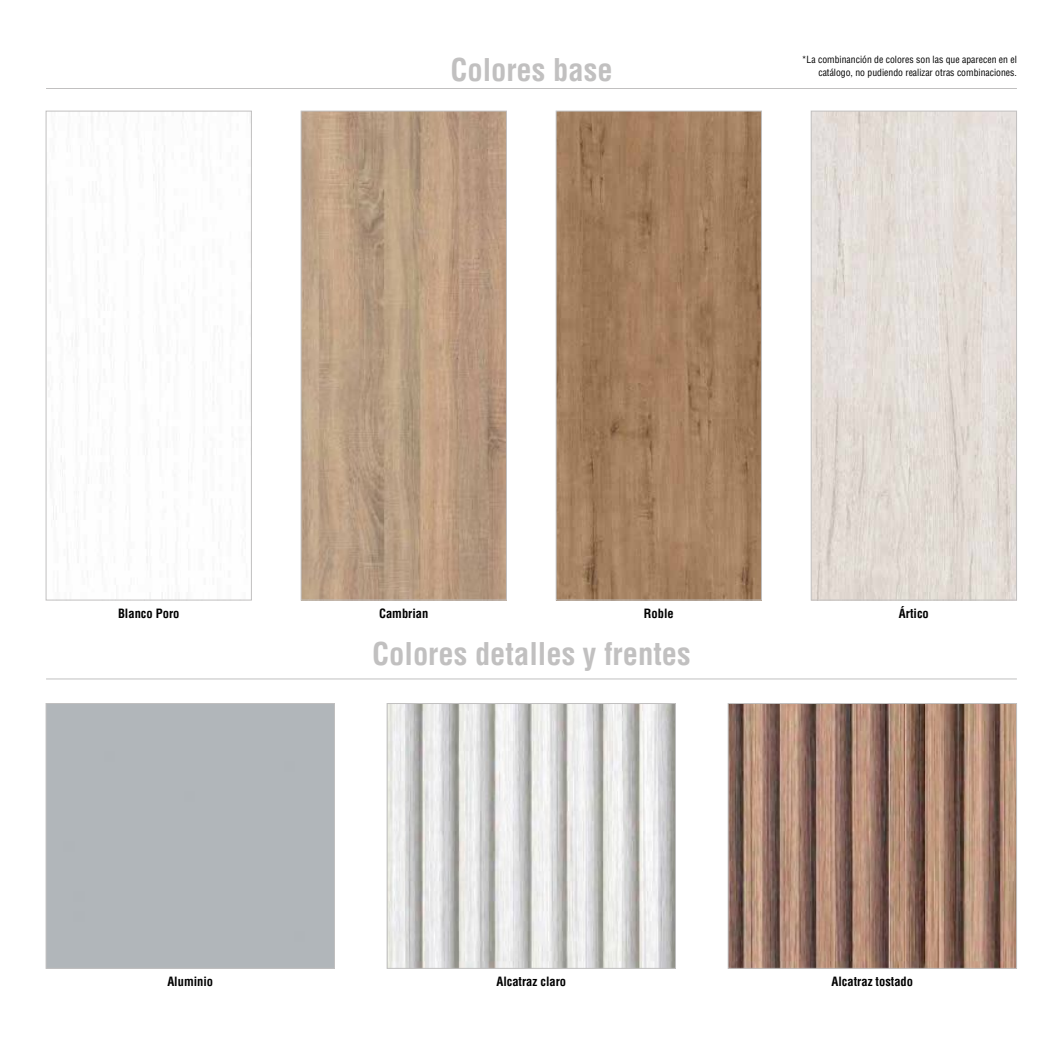
<style>
.page{position:relative;width:1063px;height:1063px;background:#fff}
.page>*{position:absolute;margin:0;border:0;box-sizing:border-box;transform-origin:0 0}
.t1{font:700 condensed 30.62px "Helvetica LT Std";color:#c1c0c0}
.t2{font:700 condensed 12.5px "Helvetica LT Std";color:#000}
.t3{font:condensed 9.62px/12.9px "Helvetica LT Std";color:#000;text-align:right}
</style>
<div class="page">
<div style="left:46px;top:703px;width:289px;height:266px;border:1px solid #c1c0c0"></div>
<img style="left:389px;top:705px;width:285px;height:262px">
<div style="left:387px;top:703px;width:289px;height:266px;border:1px solid #c1c0c0"></div>
<img style="left:730px;top:705px;width:285px;height:262px">
<div style="left:728px;top:703px;width:289px;height:266px;border:1px solid #c1c0c0"></div>
<div style="left:46px;top:111px;width:206px;height:489px;border:1px solid #c1c0c0"></div>
<img style="left:303px;top:113px;width:202px;height:485px">
<div style="left:301px;top:111px;width:206px;height:489px;border:1px solid #c1c0c0"></div>
<img style="left:558px;top:113px;width:202px;height:485px">
<div style="left:556px;top:111px;width:206px;height:489px;border:1px solid #c1c0c0"></div>
<img style="left:813px;top:113px;width:202px;height:485px">
<div style="left:811px;top:111px;width:206px;height:489px;border:1px solid #c1c0c0"></div>
<hr style="left:46px;top:88px;width:971px;height:1px;background:#c1c0c0">
<hr style="left:46px;top:679px;width:971px;height:1px;background:#c1c0c0">
<h1 class="t1" style="left:450px;top:50px;width:164px">Colores base</h1>
<p class="t3" style="left:802px;top:53px;width:217px">*La combinanción de colores son las que aparecen en el catálogo, no pudiendo realizar otras combinaciones.</p>
<p class="t2" style="left:118px;top:606px;width:63px">Blanco Poro</p>
<p class="t2" style="left:379px;top:606px;width:51px">Cambrian</p>
<p class="t2" style="left:644px;top:606px;width:31px">Roble</p>
<p class="t2" style="left:899px;top:606px;width:31px">Ártico</p>
<h1 class="t1" style="left:372px;top:634px;width:320px">Colores detalles y frentes</h1>
<p class="t2" style="left:167px;top:974px;width:47px">Aluminio</p>
<p class="t2" style="left:496px;top:974px;width:71px">Alcatraz claro</p>
<p class="t2" style="left:832px;top:974px;width:83px">Alcatraz tostado</p>
</div>
